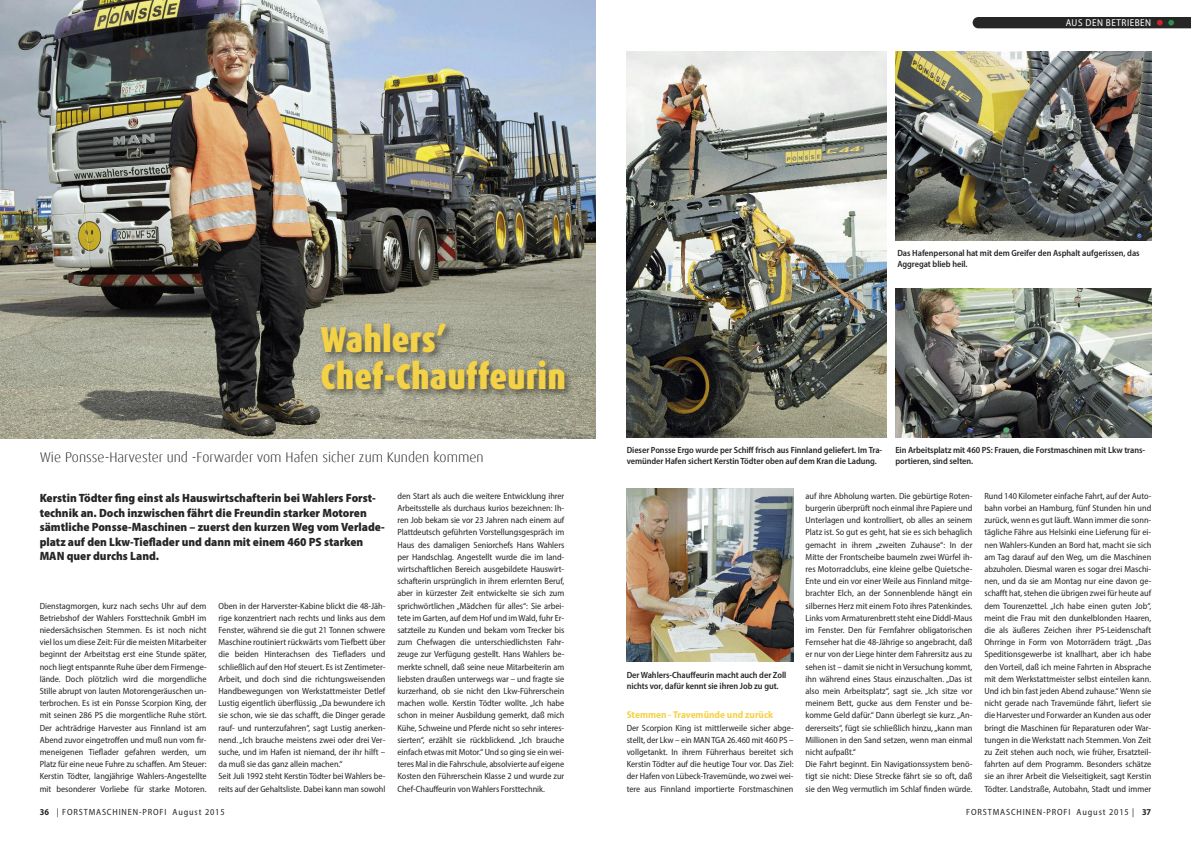
<style>
.page{position:relative;width:1191px;height:842px;background:#fff}
.page>*{position:absolute;margin:0;border:0;box-sizing:border-box;transform-origin:0 0}
.t1{font:900 condensed 36px/36.6px "Dax OT";color:#f4d247}
.t2{font:300 14px "Dax Offc";color:#272627}
.t3{font:900 semi-condensed 12px/14.4px "Myriad Pro";color:#272627}
.t4{font:700 semi-condensed 10px "Myriad Pro";color:#f4d247}
.t5{font:semi-condensed 10px "Myriad Pro";letter-spacing:.045em;color:#fff}
.t6{font:semi-condensed 9px/12.2px "Myriad Pro";color:#272627;text-align:justify}
.t7{font:600 semi-condensed 9px/10.8px "Myriad Pro";letter-spacing:-.005em;color:#272627}
.t8{font:semi-condensed 9px "Myriad Pro";letter-spacing:.095em;color:#272627}
.s1{font-weight:700}
</style>
<div class="page">
<img style="left:0;top:0;width:595px;height:438px">
<img style="left:294px;top:311px;width:302px;height:114px">
<img style="left:626px;top:51px;width:260px;height:386px">
<img style="left:626px;top:489px;width:168px;height:172px">
<img style="left:895px;top:51px;width:256px;height:190px">
<img style="left:895px;top:289px;width:256px;height:148px">
<div style="left:972px;top:17px;width:219px;height:11px;background:#272627"></div>
<p class="t5" style="left:1065px;top:19px;width:87px">AUS DEN BETRIEBEN</p>
<h1 class="t1" style="left:320px;top:324px;width:247px">Wahlers’<br>Chef-Chauffeurin</h1>
<h2 class="t2" style="left:40px;top:448px;width:445px">Wie Ponsse-Harvester und -Forwarder vom Hafen sicher zum Kunden kommen</h2>
<p class="t3" style="left:40px;top:492px;width:347px">Kerstin Tödter fing einst als Hauswirtschafterin bei Wahlers Forst&shy;technik an. Doch inzwischen fährt die Freundin starker Motoren sämtliche Ponsse-Maschinen – zuerst den kurzen Weg vom Verlade&shy;platz auf den Lkw-Tieflader und dann mit einem 460 PS starken MAN quer durchs Land.</p>
<p class="t6" style="left:397px;top:490px;width:168px">den Start als auch die weitere Entwicklung ihrer Arbeitsstelle als durchaus kurios bezeichnen: Ih&shy;ren Job bekam sie vor 23 Jahren nach einem auf Plattdeutsch geführten Vorstellungsgespräch im Haus des damaligen Seniorchefs Hans Wahlers per Handschlag. Angestellt wurde die im land&shy;wirtschaftlichen Bereich ausgebildete Hauswirt&shy;schafterin ursprünglich in ihrem erlernten Beruf, aber in kürzester Zeit entwickelte sie sich zum sprichwörtlichen „Mädchen für alles“: Sie arbei&shy;tete im Garten, auf dem Hof und imWald, fuhr Er&shy;satzteile zu Kunden und bekam vom Trecker bis zum Chefwagen die unterschiedlichsten Fahr&shy;zeuge zur Verfügung gestellt. Hans Wahlers be&shy;merkte schnell, daß seine neue Mitarbeiterin am liebsten draußen unterwegs war – und fragte sie kurzerhand, ob sie nicht den Lkw-Führerschein machen wolle. Kerstin Tödter wollte. „Ich habe schon in meiner Ausbildung gemerkt, daß mich Kühe, Schweine und Pferde nicht so sehr interes&shy;sierten“, erzählt sie rückblickend. „Ich brauche einfach etwas mit Motor.“ Und so ging sie ein wei&shy;teres Mal in die Fahrschule, absolvierte auf eigene Kosten den Führerschein Klasse 2 und wurde zur Chef-Chauffeurin von Wahlers Forsttechnik.</p>
<p class="t6" style="left:40px;top:600px;width:169px">Dienstagmorgen, kurz nach sechs Uhr auf dem Betriebshof der Wahlers Forsttechnik GmbH im niedersächsischen Stemmen. Es ist noch nicht viel los um diese Zeit: Für die meisten Mitarbeiter beginnt der Arbeitstag erst eine Stunde später, noch liegt entspannte Ruhe über dem Firmenge&shy;lände. Doch plötzlich wird die morgendliche Stille abrupt von lauten Motorengeräuschen un&shy;terbrochen. Es ist ein Ponsse Scorpion King, der mit seinen 286 PS die morgentliche Ruhe stört.<br>Der achträdrige Harvester aus Finnland ist am Abend zuvor eingetroffen und muß nun vom fir&shy;meneigenen Tieflader gefahren werden, um Platz für eine neue Fuhre zu schaffen. Am Steuer:<br>Kerstin Tödter, langjährige Wahlers-Angestellte mit besonderer Vorliebe für starke Motoren.</p>
<p class="t6" style="left:218px;top:600px;width:169px;text-align:left">Oben in der Harverster-Kabine blickt die 48-Jäh&shy;rige konzentriert nach rechts und links aus dem Fenster, während sie die gut 21 Tonnen schwere Maschine routiniert rückwärts vom Tiefbett über die beiden Hinterachsen des Tiefladers und schließlich auf den Hof steuert. Es ist Zentimeter-Arbeit, und doch sind die richtungsweisenden Handbewegungen von Werkstattmeister Detlef Lustig eigentlich überflüssig.„Da bewundere ich sie schon, wie sie das schafft, die Dinger gerade rauf- und runterzufahren“, sagt Lustig anerken&shy;nend. „Ich brauche meistens zwei oder drei Ver&shy;suche, und im Hafen ist niemand, der ihr hilft – da muß sie das ganz allein machen.“<br>Seit Juli 1992 steht Kerstin Tödter bei Wahlers be&shy;reits auf der Gehaltsliste. Dabei kann man sowohl</p>
<p class="t7" style="left:897px;top:249px;width:244px">Das Hafenpersonal hat mit dem Greifer den Asphalt aufgerissen, das<br>Aggregat blieb heil.</p>
<p class="t7" style="left:626px;top:446px;width:257px">Dieser Ponsse Ergo wurde per Schiff frisch aus Finnland geliefert. ImTra&shy;vemünder Hafen sichert Kerstin Tödter oben auf dem Kran die Ladung.</p>
<p class="t7" style="left:895px;top:445px;width:251px">Ein Arbeitsplatz mit 460 PS: Frauen, die Forstmaschinen mit Lkw trans&shy;portieren, sind selten.</p>
<p class="t7" style="left:626px;top:670px;width:161px">Der Wahlers-Chauffeurin macht auch der Zoll nichts vor, dafür kennt sie ihren Job zu gut.</p>
<p class="t4" style="left:626px;top:711px;width:148px">Stemmen - Travemünde und zurück</p>
<p class="t6" style="left:626px;top:722px;width:169px">Der Scorpion King ist mittlerweile sicher abge&shy;stellt, der Lkw – ein MANTGA 26.460 mit 460 PS – vollgetankt. In ihrem Führerhaus bereitet sich Kerstin Tödter auf die heutige Tour vor. Das Ziel: der Hafen von Lübeck-Travemünde, wo zwei wei&shy;tere aus Finnland importierte Forstmaschinen</p>
<p class="t6" style="left:805px;top:490px;width:169px;text-align:left">auf ihre Abholung warten. Die gebürtige Roten&shy;burgerin überprüft noch einmal ihre Papiere und Unterlagen und kontrolliert, ob alles an seinem Platz ist. So gut es geht, hat sie es sich behaglich gemacht in ihrem „zweiten Zuhause“: In der Mitte der Frontscheibe baumeln zwei Würfel ih&shy;res Motorradclubs, eine kleine gelbe Quietsche-Ente und ein vor einer Weile aus Finnland mitge&shy;brachter Elch, an der Sonnenblende hängt ein silbernes Herz mit einem Foto ihres Patenkindes.<br>Links vom Armaturenbrett steht eine Diddl-Maus im Fenster. Den für Fernfahrer obligatorischen Fernseher hat die 48-Jährige so angebracht, daß er nur von der Liege hinter dem Fahrersitz aus zu sehen ist – damit sie nicht in Versuchung kommt, ihn während eines Staus einzuschalten. „Das ist also mein Arbeitsplatz“, sagt sie. „Ich sitze vor meinem Bett, gucke aus dem Fenster und be&shy;komme Geld dafür.“ Dann überlegt sie kurz.„An&shy;dererseits“, fügt sie schließlich hinzu,„kann man Millionen in den Sand setzen, wenn man einmal nicht aufpaßt.“<br>Die Fahrt beginnt. Ein Navigationssystem benö&shy;tigt sie nicht: Diese Strecke fährt sie so oft, daß sie den Weg vermutlich im Schlaf finden würde.</p>
<p class="t6" style="left:984px;top:490px;width:169px">Rund 140 Kilometer einfache Fahrt, auf der Auto&shy;bahn vorbei an Hamburg, fünf Stunden hin und zurück, wenn es gut läuft.Wann immer die sonn&shy;tägliche Fähre aus Helsinki eine Lieferung für ei&shy;nen Wahlers-Kunden an Bord hat, macht sie sich am Tag darauf auf den Weg, um die Maschinen abzuholen. Diesmal waren es sogar drei Maschi&shy;nen, und da sie am Montag nur eine davon ge&shy;schafft hat, stehen die übrigen zwei für heute auf dem Tourenzettel. „Ich habe einen guten Job“, meint die Frau mit den dunkelblonden Haaren, die als äußeres Zeichen ihrer PS-Leidenschaft Ohrringe in Form von Motorrädern trägt. „Das Speditionsgewerbe ist knallhart, aber ich habe den Vorteil, daß ich meine Fahrten in Absprache mit dem Werkstattmeister selbst einteilen kann.<br>Und ich bin fast jeden Abend zuhause.“ Wenn sie nicht gerade nach Travemünde fährt, liefert sie die Harvester und Forwarder an Kunden aus oder bringt die Maschinen für Reparaturen oder War&shy;tungen in die Werkstatt nach Stemmen. Von Zeit zu Zeit stehen auch noch, wie früher, Ersatzteil&shy;fahrten auf dem Programm. Besonders schätze sie an ihrer Arbeit die Vielseitigkeit, sagt Kerstin Tödter. Landstraße, Autobahn, Stadt und immer</p>
<p class="t8" style="left:40px;top:808px;width:186px"><span class="s1">36</span> | FORSTMASCHINEN-PROFI August 2015</p>
<p class="t8" style="left:966px;top:808px;width:186px">FORSTMASCHINEN-PROFI August 2015 | <span class="s1">37</span></p>
</div>
